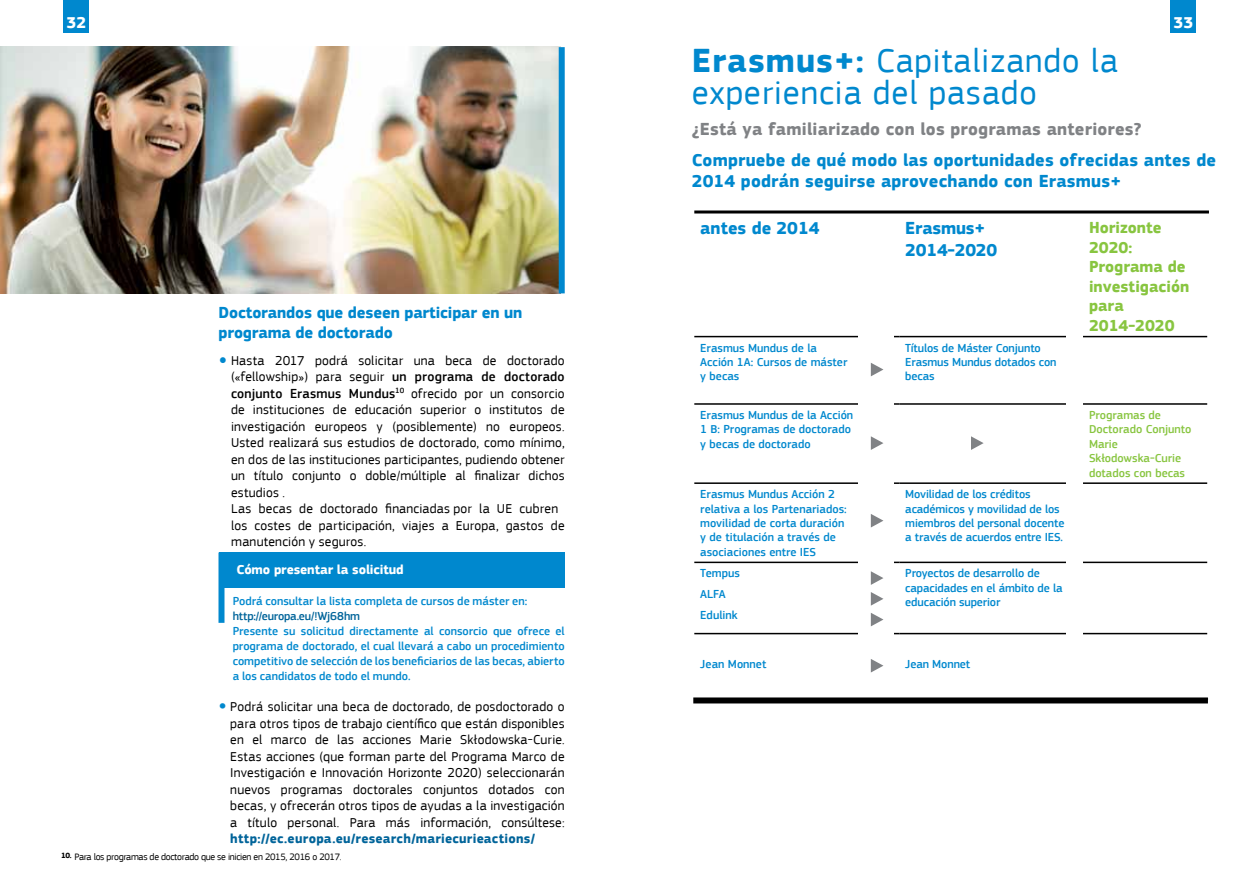
<style>
.page{position:relative;width:1259px;height:893px;background:#fff}
.page>*{position:absolute;margin:0;border:0;box-sizing:border-box;transform-origin:0 0}
.t1{font:34.5px/31.5px "EC Square Sans Pro";letter-spacing:.03em;color:#0088ce}
.t2{font:700 18px/21px "EC Square Sans Pro";letter-spacing:.01em;color:#0088ce}
.t3{font:700 18px "EC Square Sans Pro";letter-spacing:.01em;color:#808285}
.t4{font:700 18px/21.6px "EC Square Sans Pro";letter-spacing:-.01em;color:#0088ce}
.t5{font:700 16.5px/19.5px "EC Square Sans Pro";letter-spacing:-.01em;color:#0088ce}
.t6{font:700 16.5px/19.5px "EC Square Sans Pro";color:#88c540}
.t7{font:700 16.5px "EC Square Sans Pro";color:#fff}
.t8{font:13.5px/16.5px "EC Square Sans Pro";letter-spacing:.015em;color:#000}
.t9{font:700 13.5px "EC Square Sans Pro";letter-spacing:.015em;color:#00649a}
.t10{font:700 13.5px "EC Square Sans Pro";letter-spacing:-.01em;color:#fff}
.t11{font:500 12px/14.4px "EC Square Sans Pro";color:#0088ce}
.t12{font:500 12px/14.4px "EC Square Sans Pro";color:#88c540}
.t13{font:500 12px "EC Square Sans Pro";letter-spacing:-.015em;color:#00649a}
.t14{font:9.75px "EC Square Sans Pro";letter-spacing:-.03em;color:#000}
.s1{font-size:31.5px;color:#0088ce}
.s2{font-weight:500}
.s3{font-weight:300;font-size:31.5px;color:#0088ce}
.s4{font-weight:700}
</style>
<div class="page">
<img style="left:0;top:47px;width:559px;height:246px">
<div style="left:559px;top:47px;width:6px;height:246px;background:#0088ce"></div>
<div style="left:64px;top:3px;width:25px;height:30px;background:#0088ce"></div>
<hr style="left:694px;top:210px;width:515px;height:3px;background:#000">
<hr style="left:694px;top:336px;width:165px;height:1px;background:#000">
<hr style="left:859px;top:336px;width:40px;height:1px;background:#000">
<hr style="left:1083px;top:336px;width:124px;height:1px;background:#000">
<hr style="left:694px;top:633px;width:165px;height:1px;background:#000">
<hr style="left:859px;top:633px;width:40px;height:1px;background:#000">
<hr style="left:899px;top:633px;width:184px;height:1px;background:#000">
<hr style="left:1083px;top:633px;width:124px;height:1px;background:#000">
<hr style="left:694px;top:403px;width:165px;height:2px;background:#000">
<hr style="left:1083px;top:403px;width:124px;height:2px;background:#000">
<hr style="left:694px;top:482px;width:165px;height:2px;background:#000">
<hr style="left:859px;top:482px;width:40px;height:2px;background:#000">
<hr style="left:899px;top:482px;width:184px;height:2px;background:#000">
<hr style="left:1083px;top:482px;width:124px;height:2px;background:#000">
<hr style="left:694px;top:562px;width:165px;height:1px;background:#000">
<hr style="left:859px;top:562px;width:40px;height:1px;background:#000">
<hr style="left:899px;top:562px;width:184px;height:1px;background:#000">
<hr style="left:1083px;top:562px;width:124px;height:1px;background:#000">
<hr style="left:899px;top:336px;width:184px;height:1px;background:#000">
<hr style="left:859px;top:403px;width:40px;height:2px;background:#000">
<hr style="left:899px;top:403px;width:184px;height:2px;background:#000">
<div style="left:1067px;top:322px;width:16px;height:420px;background:#fff"></div>
<div style="left:858px;top:322px;width:35px;height:391px;background:#fff"></div>
<svg style="left:871px;top:363px;width:12px;height:13px"></svg>
<svg style="left:871px;top:436px;width:12px;height:14px"></svg>
<svg style="left:871px;top:571px;width:12px;height:14px"></svg>
<svg style="left:871px;top:592px;width:12px;height:14px"></svg>
<svg style="left:871px;top:613px;width:12px;height:13px"></svg>
<svg style="left:871px;top:659px;width:12px;height:13px"></svg>
<svg style="left:971px;top:436px;width:12px;height:14px"></svg>
<div style="left:693px;top:697px;width:515px;height:6px;background:#000"></div>
<div style="left:1170px;top:3px;width:26px;height:30px;background:#0088ce"></div>
<div style="left:64px;top:0;width:25px;height:7px;background:#0088ce"></div>
<div style="left:1170px;top:0;width:26px;height:7px;background:#0088ce"></div>
<svg style="left:871px;top:514px;width:12px;height:13px"></svg>
<div style="left:218px;top:552px;width:6px;height:71px;background:#0088ce"></div>
<div style="left:219px;top:552px;width:346px;height:36px;background:#0088ce"></div>
<p class="t7" style="left:67px;top:12px;width:21px">32</p>
<p class="t5" style="left:218px;top:303px;width:305px">Doctorandos que deseen participar en un programa de doctorado</p>
<p class="t8" style="left:231px;top:352px;width:335px;text-indent:-13px"><span class="s1">•</span> Hasta 2017 podrá solicitar una beca de doctorado («fellowship») para seguir <span class="s2">un programa de doctorado conjunto Erasmus Mundus</span><sup>10</sup> ofrecido por un consorcio de instituciones de educación superior o institutos de investigación europeos y (posiblemente) no europeos.<br>Usted realizará sus estudios de doctorado, como mínimo, en dos de las instituciones participantes, pudiendo obtener un título conjunto o doble/múltiple al finalizar dichos estudios .<br>Las becas de doctorado financiadas por la UE cubren los costes de participación, viajes a Europa, gastos de manutención y seguros.</p>
<p class="t10" style="left:236px;top:562px;width:169px">Cómo presentar la solicitud</p>
<p class="t11" style="left:233px;top:594px;width:296px">Podrá consultar la lista completa de cursos de máster en:</p>
<p class="t13" style="left:233px;top:609px;width:129px">http://europa.eu/!Wj68hm</p>
<p class="t11" style="left:233px;top:623px;width:333px;line-height:15px;text-align:justify">Presente su solicitud directamente al consorcio que ofrece el programa de doctorado, el cual llevará a cabo un procedimiento competitivo de selección de los beneficiarios de las becas, abierto a los candidatos de todo el mundo.</p>
<p class="t8" style="left:230px;top:698px;width:336px;text-align:justify;text-indent:-12px"><span class="s3">•</span> Podrá solicitar una beca de doctorado, de posdoctorado o para otros tipos de trabajo científico que están disponibles en el marco de las acciones Marie Skłodowska-Curie.<br>Estas acciones (que forman parte del Programa Marco de Investigación e Innovación Horizonte 2020) seleccionarán nuevos programas doctorales conjuntos dotados con becas, y ofrecerán otros tipos de ayudas a la investigación a título personal. Para más información, consúltese:</p>
<p class="t9" style="left:230px;top:830px;width:306px">http://ec.europa.eu/research/mariecurieactions/</p>
<p class="t14" style="left:61px;top:851px;width:282px"><sup>10.</sup> Para los programas de doctorado que se inicien en 2015, 2016 o 2017.</p>
<p class="t7" style="left:1173px;top:12px;width:21px">33</p>
<h1 class="t1" style="left:692px;top:45px;width:427px"><span class="s4">Erasmus+:</span> Capitalizando la experiencia del pasado</h1>
<h2 class="t3" style="left:692px;top:119px;width:451px">¿Está ya familiarizado con los programas anteriores?</h2>
<h2 class="t2" style="left:692px;top:150px;width:526px">Compruebe de qué modo las oportunidades ofrecidas antes de<br>2014 podrán seguirse aprovechando con Erasmus+</h2>
<h2 class="t2" style="left:700px;top:218px;width:121px">antes de 2014</h2>
<h2 class="t4" style="left:905px;top:218px;width:93px">Erasmus+<br>2014-2020</h2>
<p class="t6" style="left:1089px;top:218px;width:102px">Horizonte<br>2020:<br>Programa de investigación para<br>2014-2020</p>
<p class="t11" style="left:700px;top:341px;width:149px">Erasmus Mundus de la<br>Acción 1A: Cursos de máster y becas</p>
<p class="t11" style="left:905px;top:341px;width:153px">Títulos de Máster Conjunto<br>Erasmus Mundus dotados con becas</p>
<p class="t11" style="left:700px;top:408px;width:154px">Erasmus Mundus de la Acción<br>1 B: Programas de doctorado y becas de doctorado</p>
<p class="t12" style="left:1089px;top:408px;width:104px">Programas de<br>Doctorado Conjunto<br>Marie<br>Skłodowska-Curie dotados con becas</p>
<p class="t11" style="left:700px;top:487px;width:148px">Erasmus Mundus Acción 2 relativa a los Partenariados: movilidad de corta duración y de titulación a través de asociaciones entre IES</p>
<p class="t11" style="left:905px;top:487px;width:170px">Movilidad de los créditos académicos y movilidad de los miembros del personal docente a a través de acuerdos entre IES.</p>
<p class="t11" style="left:700px;top:563px;width:41px;line-height:21px">Tempus<br>ALFA<br>Edulink</p>
<p class="t11" style="left:905px;top:566px;width:159px">Proyectos de desarrollo de capacidades en el ámbito de la educación superior</p>
<p class="t11" style="left:700px;top:657px;width:68px">Jean Monnet</p>
<p class="t11" style="left:905px;top:657px;width:66px">Jean Monnet</p>
</div>
